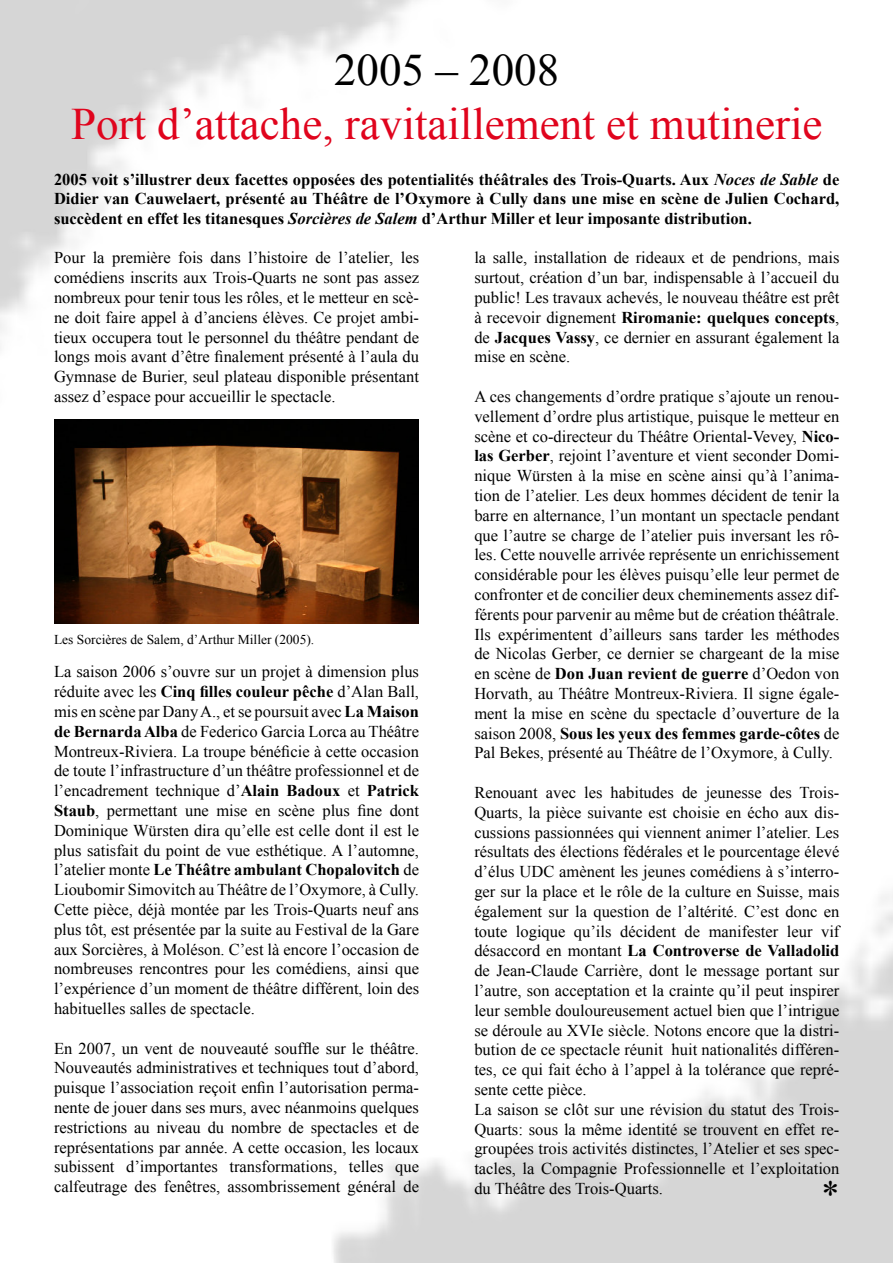
<style>
.page{position:relative;width:893px;height:1263px;background:#fff}
.page>*{position:absolute;margin:0;border:0;box-sizing:border-box;transform-origin:0 0}
.t1{font:45px "Times New Roman";color:#e0041d}
.t2{font:45px "Times New Roman";color:#000}
.t3{font:36px "Times New Roman";color:#000}
.t4{font:16.5px/19.8px "Times New Roman";color:#000;text-align:justify}
.t5{font:700 16.5px/19.8px "Times New Roman";color:#000;text-align:justify}
.t6{font:13.5px "Times New Roman";color:#000}
.s1{font-style:italic}
.s2{font-weight:700}
</style>
<div class="page">
<img style="left:0;top:0;width:892px;height:1263px">
<img style="left:54px;top:419px;width:365px;height:204px">
<h1 class="t2" style="left:334px;top:54px;width:226px">2005 – 2008</h1>
<h1 class="t1" style="left:71px;top:108px;width:753px">Port d’attache, ravitaillement et mutinerie</h1>
<p class="t5" style="left:54px;top:171px;width:786px">2005 voit s’illustrer deux facettes opposées des potentialités théâtrales des Trois-Quarts. Aux <span class="s1">Noces de Sable</span> de Didier van Cauwelaert, présenté au Théâtre de l’Oxymore à Cully dans une mise en scène de Julien Cochard, succèdent en effet les titanesques <span class="s1">Sorcières de Salem</span> d’Arthur Miller et leur imposante distribution.</p>
<p class="t4" style="left:54px;top:250px;width:366px">Pour la première fois dans l’histoire de l’atelier, les comédiens inscrits aux Trois-Quarts ne sont pas assez nombreux pour tenir tous les rôles, et le metteur en scè&shy;ne doit faire appel à d’anciens élèves. Ce projet ambi&shy;tieux occupera tout le personnel du théâtre pendant de longs mois avant d’être finalement présenté à l’aula du Gymnase de Burier, seul plateau disponible présentant assez d’espace pour accueillir le spectacle.</p>
<p class="t6" style="left:54px;top:634px;width:262px">Les Sorcières de Salem, d’Arthur Miller (2005).</p>
<p class="t4" style="left:54px;top:664px;width:366px">La saison 2006 s’ouvre sur un projet à dimension plus réduite avec les <span class="s2">Cinq filles couleur pêche</span> d’Alan Ball, mis en scène par Dany A., et se poursuit avec <span class="s2">La Maison de Bernarda Alba</span> de Federico Garcia Lorca au Théâtre Montreux-Riviera. La troupe bénéficie à cette occasion de toute l’infrastructure d’un théâtre professionnel et de l’encadrement technique d’<span class="s2">Alain Badoux</span> et <span class="s2">Patrick Staub</span>, permettant une mise en scène plus fine dont Dominique Würsten dira qu’elle est celle dont il est le plus satisfait du point de vue esthétique. A l’automne, l’atelier monte <span class="s2">Le Théâtre ambulant Chopalovitch</span> de Lioubomir Simovitch au Théâtre de l’Oxymore, à Cully.<br>Cette pièce, déjà montée par les Trois-Quarts neuf ans plus tôt, est présentée par la suite au Festival de la Gare aux Sorcières, à Moléson. C’est là encore l’occasion de nombreuses rencontres pour les comédiens, ainsi que l’expérience d’un moment de théâtre différent, loin des habituelles salles de spectacle.</p>
<p class="t4" style="left:54px;top:1040px;width:366px">En 2007, un vent de nouveauté souffle sur le théâtre.<br>Nouveautés administratives et techniques tout d’abord, puisque l’association reçoit enfin l’autorisation perma&shy;nente de jouer dans ses murs, avec néanmoins quelques restrictions au niveau du nombre de spectacles et de représentations par année. A cette occasion, les locaux subissent d’importantes transformations, telles que calfeutrage des fenêtres, assombrissement général de</p>
<p class="t4" style="left:474px;top:250px;width:366px">la salle, installation de rideaux et de pendrions, mais surtout, création d’un bar, indispensable à l’accueil du public! Les travaux achevés, le nouveau théâtre est prêt à recevoir dignement <span class="s2">Riromanie: quelques concepts</span>, de <span class="s2">Jacques Vassy</span>, ce dernier en assurant également la mise en scène.</p>
<p class="t4" style="left:474px;top:388px;width:366px">A ces changements d’ordre pratique s’ajoute un renou&shy;vellement d’ordre plus artistique, puisque le metteur en scène et co-directeur du Théâtre Oriental-Vevey, <span class="s2">Nico&shy;las Gerber</span>, rejoint l’aventure et vient seconder Domi&shy;nique Würsten à la mise en scène ainsi qu’à l’anima&shy;tion de l’atelier. Les deux hommes décident de tenir la barre en alternance, l’un montant un spectacle pendant que l’autre se charge de l’atelier puis inversant les rô&shy;les. Cette nouvelle arrivée représente un enrichissement considérable pour les élèves puisqu’elle leur permet de confronter et de concilier deux cheminements assez dif&shy;férents pour parvenir au même but de création théâtrale.<br>Ils expérimentent d’ailleurs sans tarder les méthodes de Nicolas Gerber, ce dernier se chargeant de la mise en scène de <span class="s2">Don Juan revient de guerre</span> d’Oedon von Horvath, au Théâtre Montreux-Riviera. Il signe égale&shy;ment la mise en scène du spectacle d’ouverture de la saison 2008, <span class="s2">Sous les yeux des femmes garde-côtes</span> de Pal Bekes, présenté au Théâtre de l’Oxymore, à Cully.</p>
<p class="t4" style="left:474px;top:784px;width:366px;text-align:left">Renouant avec les habitudes de jeunesse des Trois-Quarts, la pièce suivante est choisie en écho aux dis&shy;cussions passionnées qui viennent animer l’atelier. Les résultats des élections fédérales et le pourcentage élevé d’élus UDC amènent les jeunes comédiens à s’interro&shy;ger sur la place et le rôle de la culture en Suisse, mais également sur la question de l’altérité. C’est donc en toute logique qu’ils décident de manifester leur vif désaccord en montant <span class="s2">La Controverse de Valladolid </span>de Jean-Claude Carrière, dont le message portant sur l’autre, son acceptation et la crainte qu’il peut inspirer leur semble douloureusement actuel bien que l’intrigue se déroule au XVIe siècle. Notons encore que la distri&shy;bution de ce spectacle réunit huit nationalités différen&shy;tes, ce qui fait écho à l’appel à la tolérance que repré&shy;sente cette pièce.<br>La saison se clôt sur une révision du statut des Trois-Quarts: sous la même identité se trouvent en effet re&shy;groupées trois activités distinctes, l’Atelier et ses spec&shy;tacles, la Compagnie Professionnelle et l’exploitation du Théâtre des Trois-Quarts.</p>
<h2 class="t3" style="left:821px;top:1181px;width:19px">*</h2>
</div>
